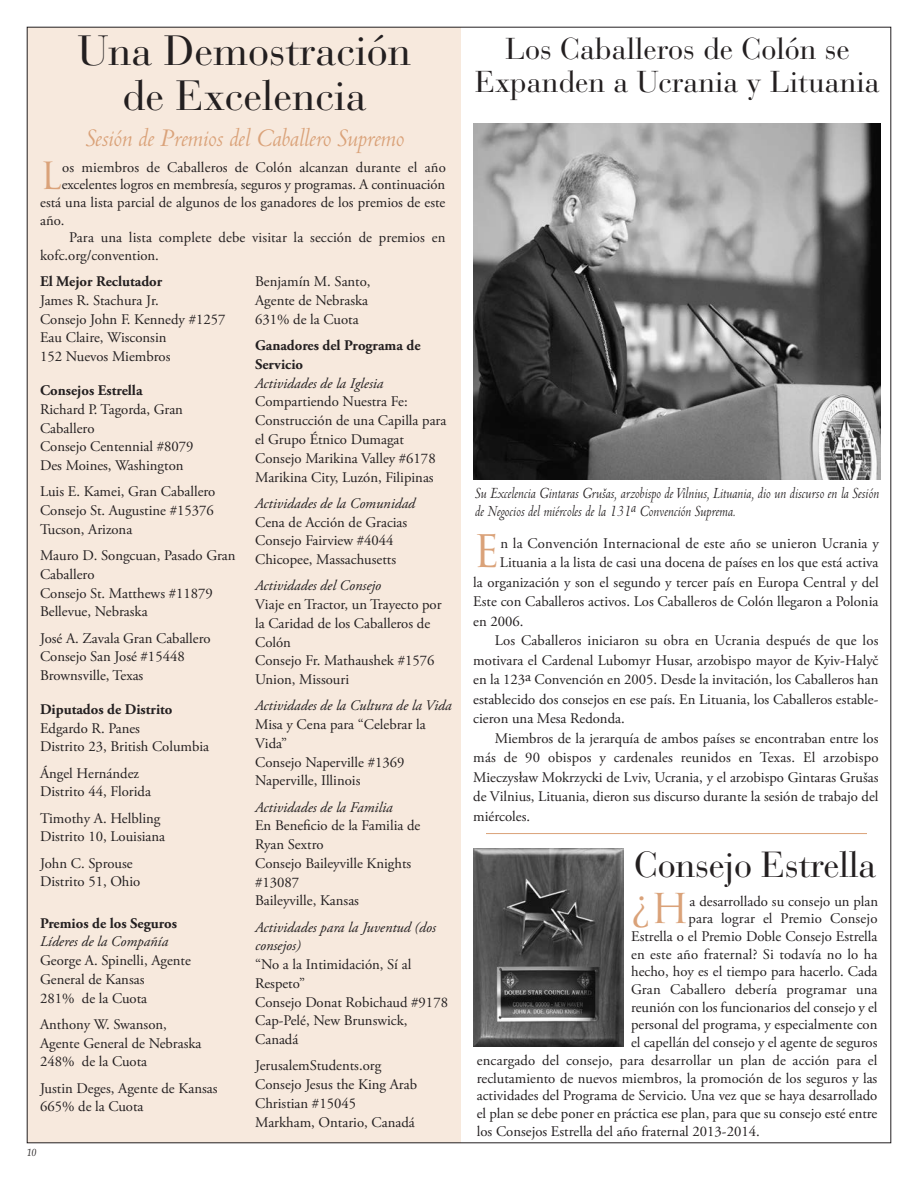
<style>
.page{position:relative;width:918px;height:1188px;background:#fff}
.page>*{position:absolute;margin:0;border:0;box-sizing:border-box;transform-origin:0 0}
.t1{font:43.65px "Trajan Pro";color:#daa279}
.t2{font:42px/45px "Bauer Bodoni";color:#231f20;text-align:center}
.t3{font:40.05px "Trajan Pro";color:#daa279}
.t4{font:36.45px "Trajan Pro";color:#daa279}
.t5{font:36px "Bauer Bodoni";letter-spacing:-.01em;color:#231f20}
.t6{font:30px/33px "Bauer Bodoni";color:#231f20;text-align:center}
.t7{font:italic 27px "Centaur MT Std";letter-spacing:-.01em;color:#daa279}
.t8{font:italic 16.5px/18.8px "Centaur MT Std";color:#231f20;scale:.9 1}
.t9{font:14.7px/18.8px "Adobe Garamond Pro";color:#231f20}
.t10{font:italic 14.7px/18.8px "Adobe Garamond Pro";color:#231f20}
.t11{font:700 14.7px/18.8px "Adobe Garamond Pro";color:#231f20}
.t12{font:italic 10.5px "Palatino";color:#231f20;scale:.9 1}
</style>
<div class="page">
<div style="left:27px;top:27px;width:434px;height:1116px;background:#f7e9dd"></div>
<hr style="left:486px;top:833px;width:381px;height:1px;background:#daa279">
<img style="left:473px;top:123px;width:408px;height:357px">
<img style="left:473px;top:849px;width:151px;height:197px">
<h2 class="t2" style="left:78px;top:34px;width:335px">Una Demostración de Excelencia</h2>
<h3 class="t7" style="left:85px;top:128px;width:320px">Sesión de Premios del Caballero Supremo</h3>
<h3 class="t4" style="left:40px;top:162px;width:23px">L</h3>
<p class="t9" style="left:62px;top:159px;width:385px">os miembros de Caballeros de Colón alcanzan durante el año</p>
<p class="t9" style="left:62px;top:177px;width:385px">excelentes logros en membresía, seguros y programas. a continuación</p>
<p class="t9" style="left:40px;top:194px;width:407px">está una lista parcial de algunos de los ganadores de los premios de este</p>
<p class="t9" style="left:40px;top:212px;width:26px">año.</p>
<p class="t9" style="left:69px;top:230px;width:378px">para una lista complete debe visitar la sección de premios en</p>
<p class="t9" style="left:40px;top:247px;width:120px">kofc.org/convention.</p>
<p class="t11" style="left:40px;top:273px;width:124px">El Mejor Reclutador</p>
<p class="t9" style="left:40px;top:292px;width:187px">James r. Stachura Jr.<br>Consejo John F. Kennedy #1257 eau Claire, Wisconsin<br>152 nuevos Miembros</p>
<p class="t11" style="left:40px;top:382px;width:104px">Consejos Estrella</p>
<p class="t9" style="left:40px;top:401px;width:155px">richard p. Tagorda, gran<br>Caballero<br>Consejo Centennial #8079<br>Des Moines, Washington</p>
<p class="t9" style="left:40px;top:484px;width:177px;text-align:justify">Luis e. Kamei, gran Caballero Consejo St. augustine #15376<br>Tucson, arizona</p>
<p class="t9" style="left:40px;top:547px;width:197px">Mauro D. Songcuan, pasado gran<br>Caballero<br>Consejo St. Matthews #11879<br>Bellevue, nebraska</p>
<p class="t9" style="left:40px;top:630px;width:172px">José a. Zavala gran Caballero<br>Consejo San José #15448<br>Brownsville, Texas</p>
<p class="t11" style="left:40px;top:701px;width:134px">Diputados de Distrito</p>
<p class="t9" style="left:40px;top:720px;width:171px">edgardo r. panes<br>Distrito 23, British Columbia</p>
<p class="t9" style="left:40px;top:765px;width:112px">ángel Hernández<br>Distrito 44, Florida</p>
<p class="t9" style="left:40px;top:810px;width:127px">Timothy a. Helbling<br>Distrito 10, Louisiana</p>
<p class="t9" style="left:40px;top:855px;width:102px">John C. Sprouse<br>Distrito 51, Ohio</p>
<p class="t11" style="left:40px;top:915px;width:138px">Premios de los Seguros</p>
<p class="t10" style="left:40px;top:934px;width:130px">Líderes de la Compañía</p>
<p class="t9" style="left:40px;top:952px;width:152px">george a. Spinelli, agente general de Kansas<br>281% de la Cuota</p>
<p class="t9" style="left:40px;top:1016px;width:163px">anthony W. Swanson, agente general de nebraska<br>248% de la Cuota</p>
<p class="t9" style="left:40px;top:1080px;width:179px">Justin Deges, agente de Kansas<br>665% de la Cuota</p>
<p class="t12" style="left:27px;top:1146px;width:12px">10</p>
<p class="t9" style="left:255px;top:274px;width:117px">Benjamín M. Santo, agente de nebraska<br>631% de la Cuota</p>
<p class="t11" style="left:255px;top:337px;width:167px">Ganadores del Programa de<br>Servicio</p>
<p class="t10" style="left:255px;top:375px;width:130px">Actividades de la Iglesia</p>
<p class="t9" style="left:255px;top:394px;width:193px">Compartiendo nuestra Fe:<br>Construcción de una Capilla para el grupo Étnico Dumagat<br>Consejo Marikina Valley #6178<br>Marikina City, Luzón, Filipinas</p>
<p class="t10" style="left:255px;top:495px;width:162px">Actividades de la Comunidad</p>
<p class="t9" style="left:255px;top:514px;width:154px">Cena de acción de gracias<br>Consejo Fairview #4044<br>Chicopee, Massachusetts</p>
<p class="t10" style="left:255px;top:578px;width:128px">Actividades del Consejo</p>
<p class="t9" style="left:255px;top:596px;width:188px">Viaje en Tractor, un Trayecto por la Caridad de los Caballeros de<br>Colón<br>Consejo Fr. Mathaushek #1576<br>Union, Missouri</p>
<p class="t10" style="left:255px;top:698px;width:198px">Actividades de la Cultura de la Vida</p>
<p class="t9" style="left:255px;top:716px;width:172px">Misa y Cena para “Celebrar la<br>Vida”<br>Consejo naperville #1369 naperville, illinois</p>
<p class="t10" style="left:255px;top:799px;width:139px">Actividades de la Familia</p>
<p class="t9" style="left:255px;top:818px;width:167px">en Beneficio de la Familia de ryan Sextro<br>Consejo Baileyville Knights #13087<br>Baileyville, Kansas</p>
<p class="t10" style="left:255px;top:919px;width:182px">Actividades para la Juventud (dos consejos)</p>
<p class="t9" style="left:255px;top:956px;width:194px">“no a la intimidación, Sí al respeto”<br>Consejo Donat robichaud #9178<br>Cap-pelé, new Brunswick,<br>Canadá</p>
<p class="t9" style="left:255px;top:1058px;width:163px">JerusalemStudents.org<br>Consejo Jesus the King arab<br>Christian #15045<br>Markham, Ontario, Canadá</p>
<h3 class="t6" style="left:475px;top:36px;width:406px">Los Caballeros de Colón se<br>Expanden a Ucrania y Lituania</h3>
<p class="t8" style="left:475px;top:485px;width:450px">Su Excelencia Gintaras Grušas, arzobispo de Vilnius, Lituania, dio un discurso en la Sesión de Negocios del miércoles de la 131a Convención Suprema.</p>
<h1 class="t1" style="left:473px;top:535px;width:28px">E</h1>
<p class="t9" style="left:500px;top:535px;width:380px">n la Convención internacional de este año se unieron Ucrania y</p>
<p class="t9" style="left:500px;top:554px;width:380px">Lituania a la lista de casi una docena de países en los que está activa</p>
<p class="t9" style="left:473px;top:574px;width:407px">la organización y son el segundo y tercer país en europa Central y del</p>
<p class="t9" style="left:473px;top:594px;width:407px">este con Caballeros activos. Los Caballeros de Colón llegaron a polonia</p>
<p class="t9" style="left:473px;top:613px;width:52px">en 2006.</p>
<p class="t9" style="left:495px;top:633px;width:385px">Los Caballeros iniciaron su obra en Ucrania después de que los</p>
<p class="t9" style="left:473px;top:652px;width:407px">motivara el Cardenal Lubomyr Husar, arzobispo mayor de Kyiv-Halyč</p>
<p class="t9" style="left:473px;top:672px;width:407px">en la 123a Convención en 2005. Desde la invitación, los Caballeros han</p>
<p class="t9" style="left:473px;top:691px;width:407px">establecido dos consejos en ese país. en Lituania, los Caballeros estable-</p>
<p class="t9" style="left:473px;top:711px;width:153px">cieron una Mesa redonda.</p>
<p class="t9" style="left:495px;top:730px;width:385px">Miembros de la jerarquía de ambos países se encontraban entre los</p>
<p class="t9" style="left:473px;top:750px;width:407px">más de 90 obispos y cardenales reunidos en Texas. el arzobispo</p>
<p class="t9" style="left:473px;top:769px;width:407px">Mieczysław Mokrzycki de Lviv, Ucrania, y el arzobispo gintaras grušas</p>
<p class="t9" style="left:473px;top:789px;width:407px">de Vilnius, Lituania, dieron sus discurso durante la sesión de trabajo del</p>
<p class="t9" style="left:473px;top:808px;width:58px">miércoles.</p>
<h3 class="t5" style="left:634px;top:852px;width:244px">Consejo Estrella</h3>
<h3 class="t3" style="left:631px;top:893px;width:60px">¿H</h3>
<p class="t9" style="left:689px;top:893px;width:190px">a desarrollado su consejo un plan</p>
<p class="t9" style="left:689px;top:910px;width:190px">para lograr el premio Consejo</p>
<p class="t9" style="left:631px;top:928px;width:248px">estrella o el premio Doble Consejo estrella</p>
<p class="t9" style="left:631px;top:946px;width:248px">en este año fraternal? Si todavía no lo ha</p>
<p class="t9" style="left:631px;top:964px;width:248px">hecho, hoy es el tiempo para hacerlo. Cada</p>
<p class="t9" style="left:631px;top:981px;width:248px">gran Caballero debería programar una</p>
<p class="t9" style="left:631px;top:999px;width:248px">reunión con los funcionarios del consejo y el</p>
<p class="t9" style="left:631px;top:1017px;width:248px">personal del programa, y especialmente con</p>
<p class="t9" style="left:631px;top:1034px;width:248px">el capellán del consejo y el agente de seguros</p>
<p class="t9" style="left:477px;top:1052px;width:402px">encargado del consejo, para desarrollar un plan de acción para el</p>
<p class="t9" style="left:477px;top:1070px;width:402px">reclutamiento de nuevos miembros, la promoción de los seguros y las</p>
<p class="t9" style="left:477px;top:1087px;width:402px">actividades del programa de Servicio. Una vez que se haya desarrollado</p>
<p class="t9" style="left:477px;top:1105px;width:402px">el plan se debe poner en práctica ese plan, para que su consejo esté entre</p>
<p class="t9" style="left:477px;top:1123px;width:284px">los Consejos estrella del año fraternal 2013-2014.</p>
</div>
